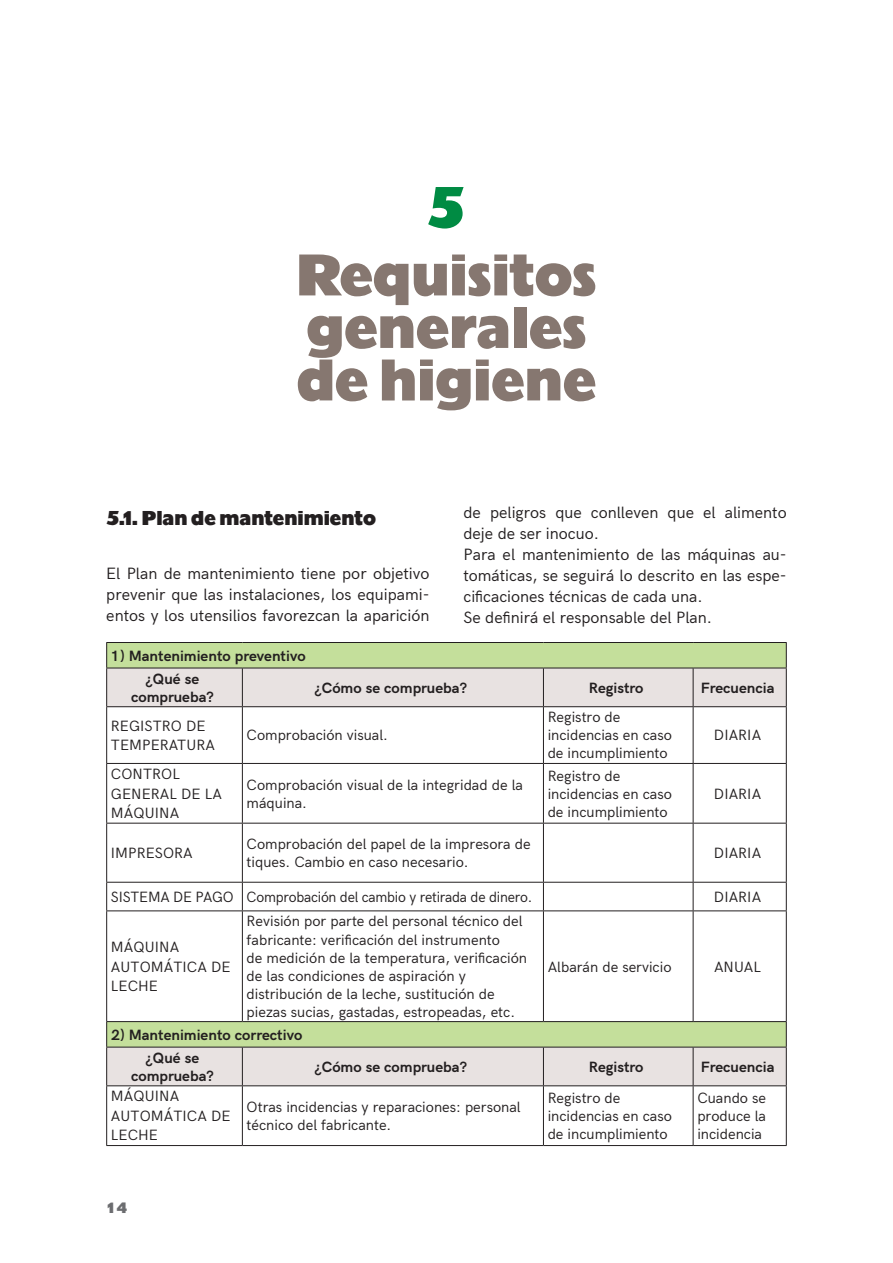
<style>
.page{position:relative;width:893px;height:1263px;background:#fff}
.page>*{position:absolute;margin:0;border:0;box-sizing:border-box;transform-origin:0 0}
.List_Paragraph{font:52.5px "OPTI Granby Elephant Agency";color:#867770}
.List_Paragraph-2{font:52.5px "OPTI Granby Elephant Agency";color:#008b43}
.List_Paragraph-3{font:18px "OPTI Granby Elephant Agency";color:#231f20}
.List_Paragraph-4{font:16.5px/21px "Acari Sans";color:#231f20;text-align:justify}
.t1{font:15px/18px "Acari Sans";color:#231f20}
.t2{font:700 15px/18px "Acari Sans";color:#231f20;text-align:center}
.t3{font:15px "Acari Sans";color:#231f20;scale:.96 1}
.t4{font:13.5px "OPTI Granby Elephant Agency";color:#6c6d70}
</style>
<div class="page">
<div style="left:107px;top:643px;width:679px;height:25px;background:#c4df9b"></div>
<svg style="left:107px;top:669px;width:679px;height:416px"></svg>
<svg style="left:786px;top:643px;width:1px;height:25px"></svg>
<svg style="left:786px;top:1022px;width:1px;height:25px"></svg>
<svg style="left:106px;top:643px;width:1px;height:25px"></svg>
<hr style="left:106px;top:642px;width:136px;height:1px;background:#231f20">
<hr style="left:242px;top:642px;width:301px;height:1px;background:#231f20">
<hr style="left:543px;top:642px;width:150px;height:1px;background:#231f20">
<hr style="left:693px;top:642px;width:94px;height:1px;background:#231f20">
<hr style="left:106px;top:668px;width:1px;height:38px;background:#231f20">
<hr style="left:106px;top:668px;width:136px;height:1px;background:#231f20">
<hr style="left:242px;top:668px;width:301px;height:1px;background:#231f20">
<hr style="left:543px;top:668px;width:150px;height:1px;background:#231f20">
<hr style="left:693px;top:668px;width:94px;height:1px;background:#231f20">
<hr style="left:242px;top:668px;width:1px;height:38px;background:#231f20">
<hr style="left:543px;top:668px;width:1px;height:38px;background:#231f20">
<hr style="left:693px;top:668px;width:1px;height:38px;background:#231f20">
<hr style="left:786px;top:668px;width:1px;height:38px;background:#231f20">
<hr style="left:106px;top:707px;width:1px;height:56px;background:#231f20">
<hr style="left:106px;top:764px;width:1px;height:59px;background:#231f20">
<hr style="left:106px;top:823px;width:1px;height:59px;background:#231f20">
<hr style="left:106px;top:706px;width:136px;height:1px;background:#231f20">
<hr style="left:242px;top:706px;width:301px;height:1px;background:#231f20">
<hr style="left:543px;top:706px;width:150px;height:1px;background:#231f20">
<hr style="left:693px;top:706px;width:94px;height:1px;background:#231f20">
<hr style="left:242px;top:707px;width:1px;height:56px;background:#231f20">
<hr style="left:543px;top:707px;width:1px;height:56px;background:#231f20">
<hr style="left:693px;top:707px;width:1px;height:56px;background:#231f20">
<hr style="left:786px;top:707px;width:1px;height:56px;background:#231f20">
<hr style="left:242px;top:764px;width:1px;height:59px;background:#231f20">
<hr style="left:543px;top:764px;width:1px;height:59px;background:#231f20">
<hr style="left:693px;top:764px;width:1px;height:59px;background:#231f20">
<hr style="left:786px;top:764px;width:1px;height:59px;background:#231f20">
<hr style="left:242px;top:823px;width:1px;height:59px;background:#231f20">
<hr style="left:543px;top:823px;width:1px;height:59px;background:#231f20">
<hr style="left:693px;top:823px;width:1px;height:59px;background:#231f20">
<hr style="left:786px;top:823px;width:1px;height:59px;background:#231f20">
<hr style="left:106px;top:763px;width:136px;height:1px;background:#231f20">
<hr style="left:242px;top:763px;width:301px;height:1px;background:#231f20">
<hr style="left:543px;top:763px;width:150px;height:1px;background:#231f20">
<hr style="left:693px;top:763px;width:94px;height:1px;background:#231f20">
<hr style="left:106px;top:823px;width:136px;height:1px;background:#231f20">
<hr style="left:242px;top:823px;width:301px;height:1px;background:#231f20">
<hr style="left:543px;top:823px;width:150px;height:1px;background:#231f20">
<hr style="left:693px;top:823px;width:94px;height:1px;background:#231f20">
<svg style="left:106px;top:883px;width:1px;height:27px"></svg>
<hr style="left:106px;top:882px;width:136px;height:1px;background:#231f20">
<hr style="left:242px;top:882px;width:301px;height:1px;background:#231f20">
<hr style="left:543px;top:882px;width:150px;height:1px;background:#231f20">
<hr style="left:693px;top:882px;width:94px;height:1px;background:#231f20">
<svg style="left:242px;top:882px;width:1px;height:28px"></svg>
<svg style="left:543px;top:882px;width:1px;height:28px"></svg>
<svg style="left:693px;top:882px;width:1px;height:28px"></svg>
<svg style="left:786px;top:882px;width:1px;height:28px"></svg>
<hr style="left:106px;top:911px;width:1px;height:110px;background:#231f20">
<hr style="left:106px;top:910px;width:136px;height:1px;background:#231f20">
<hr style="left:242px;top:910px;width:301px;height:1px;background:#231f20">
<hr style="left:543px;top:910px;width:150px;height:1px;background:#231f20">
<hr style="left:693px;top:910px;width:94px;height:1px;background:#231f20">
<hr style="left:242px;top:911px;width:1px;height:110px;background:#231f20">
<hr style="left:543px;top:911px;width:1px;height:110px;background:#231f20">
<hr style="left:693px;top:911px;width:1px;height:110px;background:#231f20">
<hr style="left:786px;top:911px;width:1px;height:110px;background:#231f20">
<svg style="left:106px;top:1022px;width:1px;height:25px"></svg>
<hr style="left:106px;top:1021px;width:136px;height:1px;background:#231f20">
<hr style="left:242px;top:1021px;width:301px;height:1px;background:#231f20">
<hr style="left:543px;top:1021px;width:150px;height:1px;background:#231f20">
<hr style="left:693px;top:1021px;width:94px;height:1px;background:#231f20">
<hr style="left:106px;top:1047px;width:1px;height:38px;background:#231f20">
<hr style="left:106px;top:1047px;width:136px;height:1px;background:#231f20">
<hr style="left:242px;top:1047px;width:301px;height:1px;background:#231f20">
<hr style="left:543px;top:1047px;width:150px;height:1px;background:#231f20">
<hr style="left:693px;top:1047px;width:94px;height:1px;background:#231f20">
<hr style="left:242px;top:1047px;width:1px;height:38px;background:#231f20">
<hr style="left:543px;top:1047px;width:1px;height:38px;background:#231f20">
<hr style="left:693px;top:1047px;width:1px;height:38px;background:#231f20">
<hr style="left:786px;top:1047px;width:1px;height:38px;background:#231f20">
<hr style="left:106px;top:1086px;width:1px;height:59px;background:#231f20">
<hr style="left:106px;top:1085px;width:136px;height:1px;background:#231f20">
<hr style="left:242px;top:1085px;width:301px;height:1px;background:#231f20">
<hr style="left:543px;top:1085px;width:150px;height:1px;background:#231f20">
<hr style="left:693px;top:1085px;width:94px;height:1px;background:#231f20">
<hr style="left:242px;top:1086px;width:1px;height:59px;background:#231f20">
<hr style="left:543px;top:1086px;width:1px;height:59px;background:#231f20">
<hr style="left:693px;top:1086px;width:1px;height:59px;background:#231f20">
<hr style="left:786px;top:1086px;width:1px;height:59px;background:#231f20">
<hr style="left:106px;top:1145px;width:136px;height:1px;background:#231f20">
<hr style="left:242px;top:1145px;width:301px;height:1px;background:#231f20">
<hr style="left:543px;top:1145px;width:150px;height:1px;background:#231f20">
<hr style="left:693px;top:1145px;width:94px;height:1px;background:#231f20">
<p class="List_Paragraph-2" style="left:426px;top:172px;width:42px">5</p>
<p class="List_Paragraph" style="left:296px;top:240px;width:301px">Requisitos</p>
<p class="List_Paragraph" style="left:306px;top:292px;width:281px">generales</p>
<p class="List_Paragraph" style="left:297px;top:345px;width:301px">de higiene</p>
<p class="List_Paragraph-3" style="left:106px;top:506px;width:271px">5.1. Plan de mantenimiento</p>
<p class="List_Paragraph-4" style="left:106px;top:562px;width:325px">El Plan de mantenimiento tiene por objetivo prevenir que las instalaciones, los equipami&shy;entos y los utensilios favorezcan la aparición</p>
<p class="List_Paragraph-4" style="left:463px;top:500px;width:325px">de peligros que conlleven que el alimento deje de ser inocuo.</p>
<p class="List_Paragraph-4" style="left:463px;top:542px;width:325px">Para el mantenimiento de las máquinas au&shy;tomáticas, se seguirá lo descrito en las espe&shy;cificaciones técnicas de cada una.</p>
<p class="List_Paragraph-4" style="left:463px;top:605px;width:250px">Se definirá el responsable del Plan.</p>
<p class="t2" style="left:111px;top:645px;width:196px">1) Mantenimiento preventivo</p>
<p class="t2" style="left:131px;top:668px;width:84px">¿Qué se comprueba?</p>
<p class="t2" style="left:315px;top:677px;width:154px">¿Cómo se comprueba?</p>
<p class="t2" style="left:589px;top:677px;width:56px">Registro</p>
<p class="t2" style="left:701px;top:677px;width:75px">Frecuencia</p>
<p class="t1" style="left:111px;top:714px;width:105px;line-height:19.5px">REGISTRO DE<br>TEMPERATURA</p>
<p class="t1" style="left:247px;top:725px;width:143px">Comprobación visual.</p>
<p class="t1" style="left:548px;top:707px;width:126px">Registro de incidencias en caso de incumplimiento</p>
<p class="t1" style="left:714px;top:725px;width:49px">DIARIA</p>
<p class="t1" style="left:111px;top:763px;width:113px;line-height:19.5px">CONTROL<br>GENERAL DE LA<br>MÁQUINA</p>
<p class="t1" style="left:247px;top:774px;width:278px">Comprobación visual de la integridad de la máquina.</p>
<p class="t1" style="left:548px;top:765px;width:126px">Registro de incidencias en caso de incumplimiento</p>
<p class="t1" style="left:714px;top:783px;width:49px">DIARIA</p>
<p class="t1" style="left:111px;top:842px;width:83px">IMPRESORA</p>
<p class="t1" style="left:247px;top:833px;width:286px">Comprobación del papel de la impresora de tiques. Cambio en caso necesario.</p>
<p class="t1" style="left:714px;top:842px;width:49px">DIARIA</p>
<p class="t1" style="left:111px;top:886px;width:124px">SISTEMA DE PAGO</p>
<p class="t3" style="left:247px;top:885px;width:299px">Comprobación del cambio y retirada de dinero.</p>
<p class="t1" style="left:714px;top:886px;width:49px">DIARIA</p>
<p class="t1" style="left:111px;top:936px;width:121px;line-height:19.5px">MÁQUINA<br>AUTOMÁTICA DE<br>LECHE</p>
<p class="t1" style="left:247px;top:911px;width:277px">Revisión por parte del personal técnico del fabricante: verificación del instrumento</p>
<p class="t1" style="left:247px;top:947px;width:282px">de medición de la temperatura, verificación de las condiciones de aspiración y distribución de la leche, sustitución de piezas sucias, gastadas, estropeadas, etc.</p>
<p class="t1" style="left:548px;top:956px;width:125px">Albarán de servicio</p>
<p class="t1" style="left:714px;top:956px;width:49px">ANUAL</p>
<p class="t2" style="left:111px;top:1024px;width:193px">2) Mantenimiento correctivo</p>
<p class="t2" style="left:131px;top:1047px;width:84px">¿Qué se comprueba?</p>
<p class="t2" style="left:315px;top:1056px;width:154px">¿Cómo se comprueba?</p>
<p class="t2" style="left:589px;top:1056px;width:56px">Registro</p>
<p class="t2" style="left:701px;top:1056px;width:75px">Frecuencia</p>
<p class="t1" style="left:111px;top:1085px;width:121px;line-height:19.5px">MÁQUINA<br>AUTOMÁTICA DE<br>LECHE</p>
<p class="t1" style="left:247px;top:1096px;width:276px">Otras incidencias y reparaciones: personal técnico del fabricante.</p>
<p class="t1" style="left:548px;top:1087px;width:126px">Registro de incidencias en caso de incumplimiento</p>
<p class="t1" style="left:697px;top:1087px;width:70px;text-align:justify">Cuando se produce la incidencia</p>
<p class="t4" style="left:106px;top:1198px;width:22px">14</p>
</div>
